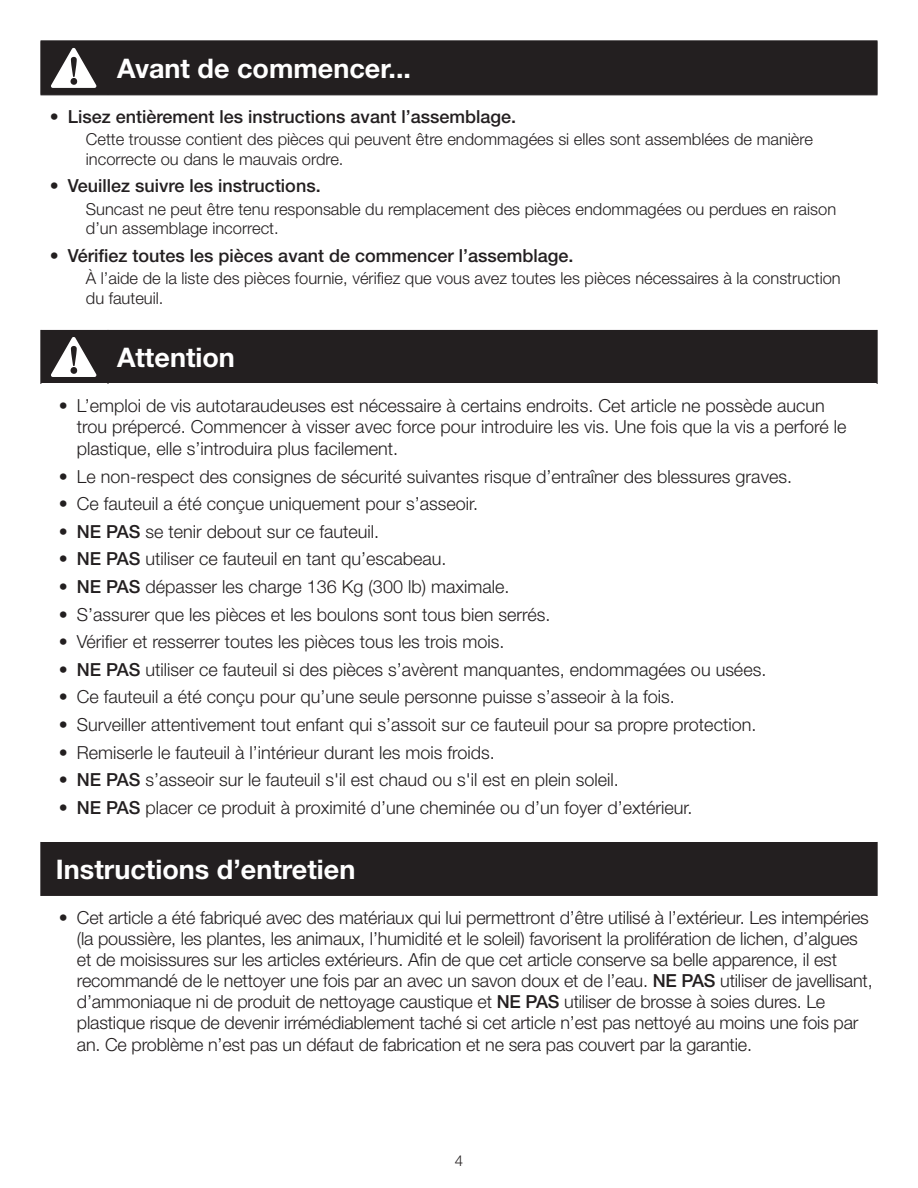
<style>
.page{position:relative;width:918px;height:1188px;background:#fff}
.page>*{position:absolute;margin:0;border:0;box-sizing:border-box;transform-origin:0 0}
.t1{font:700 27px "Helvetica Neue LT Std";color:#fff}
.t2{font:300 18px/21.3px "Helvetica Neue LT Std";color:#231f20}
.t3{font:500 18px "Helvetica Neue LT Std";color:#231f20}
.body_indent{font:300 16.5px/19.5px "Helvetica Neue LT Std";color:#231f20}
.t4{font:300 15px "Helvetica Neue LT Std";color:#231f20}
.s1{font-weight:500}
</style>
<div class="page">
<div style="left:41px;top:41px;width:836px;height:53px;background:#231f20"></div>
<div style="left:41px;top:330px;width:836px;height:566px;background:#231f20"></div>
<div style="left:41px;top:384px;width:836px;height:458px;background:#fff"></div>
<hr style="left:40px;top:40px;width:68px;height:1px;background:#231f20">
<hr style="left:40px;top:41px;width:1px;height:53px;background:#231f20">
<hr style="left:108px;top:40px;width:770px;height:1px;background:#231f20">
<hr style="left:108px;top:41px;width:1px;height:53px;background:#231f20">
<hr style="left:877px;top:41px;width:1px;height:53px;background:#231f20">
<hr style="left:40px;top:94px;width:68px;height:1px;background:#231f20">
<hr style="left:108px;top:94px;width:770px;height:1px;background:#231f20">
<hr style="left:40px;top:842px;width:1px;height:54px;background:#231f20">
<hr style="left:877px;top:842px;width:1px;height:54px;background:#231f20">
<hr style="left:40px;top:330px;width:1px;height:54px;background:#231f20">
<hr style="left:108px;top:330px;width:1px;height:54px;background:#231f20">
<hr style="left:877px;top:330px;width:1px;height:54px;background:#231f20">
<svg style="left:51px;top:48px;width:45px;height:40px"></svg>
<svg style="left:51px;top:337px;width:45px;height:40px"></svg>
<p class="t1" style="left:117px;top:51px;width:296px">Avant de commencer...</p>
<p class="t3" style="left:50px;top:106px;width:468px">• Lisez entièrement les instructions avant l’assemblage.</p>
<p class="body_indent" style="left:86px;top:129px;width:729px">Cette trousse contient des pièces qui peuvent être endommagées si elles sont assemblées de manière incorrecte ou dans le mauvais ordre.</p>
<p class="t3" style="left:50px;top:175px;width:272px">• Veuillez suivre les instructions.</p>
<p class="body_indent" style="left:86px;top:199px;width:752px">Suncast ne peut être tenu responsable du remplacement des pièces endommagées ou perdues en raison d’un assemblage incorrect.</p>
<p class="t3" style="left:50px;top:245px;width:525px">• Vérifiez toutes les pièces avant de commencer l’assemblage.</p>
<p class="body_indent" style="left:86px;top:268px;width:756px">À l’aide de la liste des pièces fournie, vérifiez que vous avez toutes les pièces nécessaires à la construction du fauteuil.</p>
<p class="t1" style="left:117px;top:340px;width:119px">Attention</p>
<p class="t2" style="left:77px;top:394px;width:771px;text-indent:-18px">• L’emploi de vis autotaraudeuses est nécessaire à certains endroits. Cet article ne possède aucun trou prépercé. Commencer à visser avec force pour introduire les vis. Une fois que la vis a perforé le plastique, elle s’introduira plus facilement.</p>
<p class="t2" style="left:59px;top:465px;width:735px">• Le non-respect des consignes de sécurité suivantes risque d’entraîner des blessures graves.</p>
<p class="t2" style="left:59px;top:493px;width:421px">• Ce fauteuil a été conçue uniquement pour s’asseoir.</p>
<p class="t2" style="left:59px;top:520px;width:322px"><span class="s1">• NE PAS</span> se tenir debout sur ce fauteuil.</p>
<p class="t2" style="left:59px;top:548px;width:389px"><span class="s1">• NE PAS</span> utiliser ce fauteuil en tant qu’escabeau.</p>
<p class="t2" style="left:59px;top:576px;width:452px"><span class="s1">• NE PAS</span> dépasser les charge 136 Kg (300 lb) maximale.</p>
<p class="t2" style="left:59px;top:603px;width:493px">• S’assurer que les pièces et les boulons sont tous bien serrés.</p>
<p class="t2" style="left:59px;top:631px;width:447px">• Vérifier et resserrer toutes les pièces tous les trois mois.</p>
<p class="t2" style="left:59px;top:658px;width:709px"><span class="s1">• NE PAS</span> utiliser ce fauteuil si des pièces s’avèrent manquantes, endommagées ou usées.</p>
<p class="t2" style="left:59px;top:686px;width:617px">• Ce fauteuil a été conçu pour qu’une seule personne puisse s’asseoir à la fois.</p>
<p class="t2" style="left:59px;top:714px;width:699px">• Surveiller attentivement tout enfant qui s’assoit sur ce fauteuil pour sa propre protection.</p>
<p class="t2" style="left:59px;top:741px;width:438px">• Remiserle le fauteuil à l’intérieur durant les mois froids.</p>
<p class="t2" style="left:59px;top:769px;width:562px"><span class="s1">• NE PAS</span> s’asseoir sur le fauteuil s'il est chaud ou s'il est en plein soleil.</p>
<p class="t2" style="left:59px;top:796px;width:635px"><span class="s1">• NE PAS</span> placer ce produit à proximité d’une cheminée ou d’un foyer d’extérieur.</p>
<p class="t1" style="left:56px;top:852px;width:301px">Instructions d’entretien</p>
<p class="t2" style="left:77px;top:906px;width:797px;text-indent:-18px">• Cet article a été fabriqué avec des matériaux qui lui permettront d’être utilisé à l’extérieur. Les intempéries (la poussière, les plantes, les animaux, l’humidité et le soleil) favorisent la prolifération de lichen, d’algues et de moisissures sur les articles extérieurs. Afin de que cet article conserve sa belle apparence, il est recommandé de le nettoyer une fois par an avec un savon doux et de l’eau. <span class="s1">NE PAS</span> utiliser de javellisant, d’ammoniaque ni de produit de nettoyage caustique et <span class="s1">NE PAS</span> utiliser de brosse à soies dures. Le plastique risque de devenir irrémédiablement taché si cet article n’est pas nettoyé au moins une fois par an. Ce problème n’est pas un défaut de fabrication et ne sera pas couvert par la garantie.</p>
<p class="t4" style="left:455px;top:1152px;width:10px">4</p>
</div>
